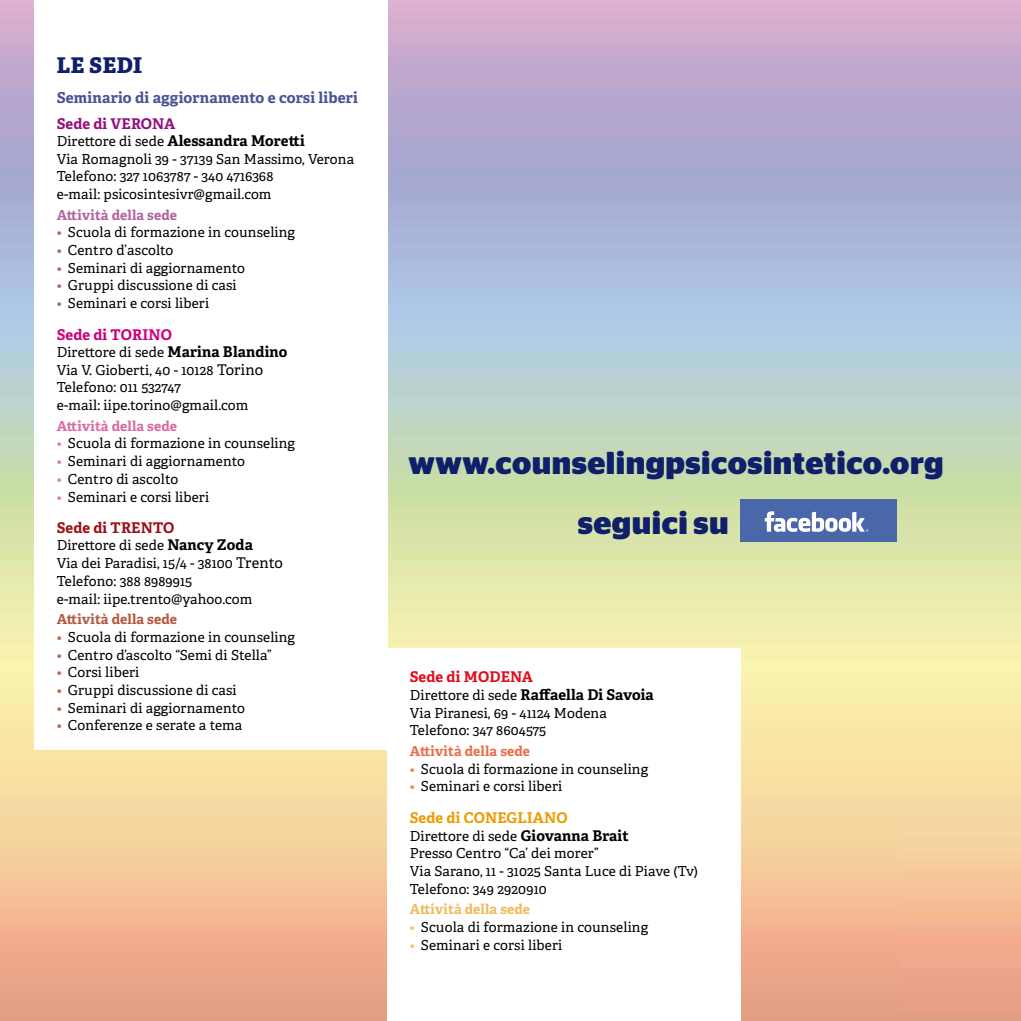
<style>
.page{position:relative;width:1021px;height:1021px;background:#fff}
.page>*{position:absolute;margin:0;border:0;box-sizing:border-box;transform-origin:0 0}
.t1{font:700 31.6px/60px "Stag Sans";letter-spacing:.015em;color:#101f69}
.t2{font:800 21.6px "Adelle";letter-spacing:.02em;color:#101f69}
.t3{font:700 15.2px "Adelle";letter-spacing:.01em;color:#4b5394}
.t4{font:700 14.8px/17.2px "Adelle";letter-spacing:.005em;color:#000}
.t5{font:700 14.8px "Adelle";letter-spacing:.01em;color:#ec9c00}
.t6{font:700 14.8px "Adelle";letter-spacing:.005em;color:#cd007b}
.t7{font:700 14.8px "Adelle";letter-spacing:.01em;color:#9b111a}
.t8{font:13.8px/17.8px "Adelle";letter-spacing:.01em;color:#000}
.t9{font:700 13.8px "Adelle";letter-spacing:.01em;color:#b065a1}
.t10{font:700 13.8px "Adelle";letter-spacing:.01em;color:#da6ba2}
.t11{font:700 13.8px "Adelle";letter-spacing:.01em;color:#b65840}
.t12{font:700 13.8px "Adelle";letter-spacing:.01em;color:#ea6e4d}
.t13{font:700 13.8px "Adelle";letter-spacing:.01em;color:#f3ba5d}
.s1{color:#93117e}
.s2{font-weight:400;font-size:13.8px}
.s3{color:#b065a1}
.s4{font-weight:700;font-size:14.8px}
.s5{font-size:14.8px}
.s6{color:#df84b1}
.s7{color:#c06e54}
.s8{color:#e10d1d}
.s9{color:#ee8563}
.s10{color:#f5c475}
</style>
<div class="page">
<img style="left:0;top:0;width:896px;height:825px">
<img style="left:896px;top:0;width:124px;height:1020px">
<div style="left:34px;top:0;width:353px;height:749px;background:#fff"></div>
<div style="left:387px;top:648px;width:353px;height:372px;background:#fff"></div>
<div style="left:740px;top:499px;width:156px;height:42px;background:#4967a9"></div>
<svg style="left:764px;top:511px;width:104px;height:21px"></svg>
<h2 class="t2" style="left:57px;top:51px;width:87px">LE SEDI</h2>
<p class="t3" style="left:57px;top:87px;width:303px">Seminario di aggiornamento e corsi liberi</p>
<p class="t4" style="left:57px;top:115px;width:249px"><span class="s1">Sede di VERONA<br></span><span class="s2">Direttore di sede</span> Alessandra Moretti</p>
<p class="t8" style="left:57px;top:150px;width:299px">Via Romagnoli 39 - 37139 San Massimo, Verona<br>Telefono: 327 1063787 - 340 4716368<br>e-mail: psicosintesivr@gmail.com</p>
<p class="t9" style="left:57px;top:206px;width:122px">Attività della sede</p>
<p class="t8" style="left:57px;top:224px;width:240px"><span class="s3">•</span> Scuola di formazione in counseling</p>
<p class="t8" style="left:57px;top:241px;width:118px"><span class="s3">•</span> Centro d’ascolto</p>
<p class="t8" style="left:57px;top:259px;width:190px"><span class="s3">•</span> Seminari di aggiornamento</p>
<p class="t8" style="left:57px;top:277px;width:181px"><span class="s3">•</span> Gruppi discussione di casi</p>
<p class="t8" style="left:57px;top:294px;width:154px"><span class="s3">•</span> Seminari e corsi liberi</p>
<p class="t6" style="left:57px;top:325px;width:117px">Sede di TORINO</p>
<p class="t8" style="left:57px;top:343px;width:232px">Direttore di sede <span class="s4">Marina Blandino<br></span>Via V. Gioberti, 40 - 10128 <span class="s5">Torino<br></span>Telefono: 011 532747<br>e-mail: iipe.torino@gmail.com</p>
<p class="t10" style="left:57px;top:417px;width:122px">Attività della sede</p>
<p class="t8" style="left:57px;top:435px;width:240px"><span class="s6">•</span> Scuola di formazione in counseling</p>
<p class="t8" style="left:57px;top:452px;width:190px"><span class="s6">•</span> Seminari di aggiornamento</p>
<p class="t8" style="left:57px;top:470px;width:123px"><span class="s6">•</span> Centro di ascolto</p>
<p class="t8" style="left:57px;top:488px;width:154px"><span class="s6">•</span> Seminari e corsi liberi</p>
<p class="t7" style="left:57px;top:518px;width:119px">Sede di TRENTO</p>
<p class="t8" style="left:57px;top:537px;width:228px">Direttore di sede <span class="s4">Nancy Zoda<br></span>Via dei Paradisi, 15/4 - 38100 <span class="s5">Trento<br></span>Telefono: 388 8989915<br>e-mail: iipe.trento@yahoo.com</p>
<p class="t11" style="left:57px;top:610px;width:122px">Attività della sede</p>
<p class="t8" style="left:57px;top:628px;width:240px"><span class="s7">•</span> Scuola di formazione in counseling</p>
<p class="t8" style="left:57px;top:646px;width:216px"><span class="s7">•</span> Centro d’ascolto “Semi di Stella”</p>
<p class="t8" style="left:57px;top:663px;width:84px"><span class="s7">•</span> Corsi liberi</p>
<p class="t8" style="left:57px;top:681px;width:181px"><span class="s7">•</span> Gruppi discussione di casi</p>
<p class="t8" style="left:57px;top:699px;width:190px"><span class="s7">•</span> Seminari di aggiornamento</p>
<p class="t8" style="left:57px;top:717px;width:187px"><span class="s7">•</span> Conferenze e serate a tema</p>
<h1 class="t1" style="left:578px;top:433px;width:367px;text-indent:-169px">www.counselingpsicosintetico.org seguici su</h1>
<p class="t4" style="left:410px;top:668px;width:245px;line-height:17.8px"><span class="s8">Sede di MODENA<br></span><span class="s2">Direttore di sede</span> Raffaella Di Savoia</p>
<p class="t8" style="left:410px;top:704px;width:198px">Via Piranesi, 69 - 41124 Modena<br>Telefono: 347 8604575</p>
<p class="t12" style="left:410px;top:742px;width:122px">Attività della sede</p>
<p class="t8" style="left:410px;top:760px;width:240px"><span class="s9">•</span> Scuola di formazione in counseling</p>
<p class="t8" style="left:410px;top:777px;width:154px"><span class="s9">•</span> Seminari e corsi liberi</p>
<p class="t5" style="left:410px;top:808px;width:159px">Sede di CONEGLIANO</p>
<p class="t8" style="left:410px;top:827px;width:290px">Direttore di sede <span class="s4">Giovanna Brait<br></span>Presso Centro “Ca’ dei morer”<br>Via Sarano, 11 - 31025 Santa Luce di Piave (Tv)<br>Telefono: 349 2920910</p>
<p class="t13" style="left:410px;top:900px;width:122px">Attività della sede</p>
<p class="t8" style="left:410px;top:918px;width:240px"><span class="s10">•</span> Scuola di formazione in counseling</p>
<p class="t8" style="left:410px;top:936px;width:154px"><span class="s10">•</span> Seminari e corsi liberi</p>
</div>
